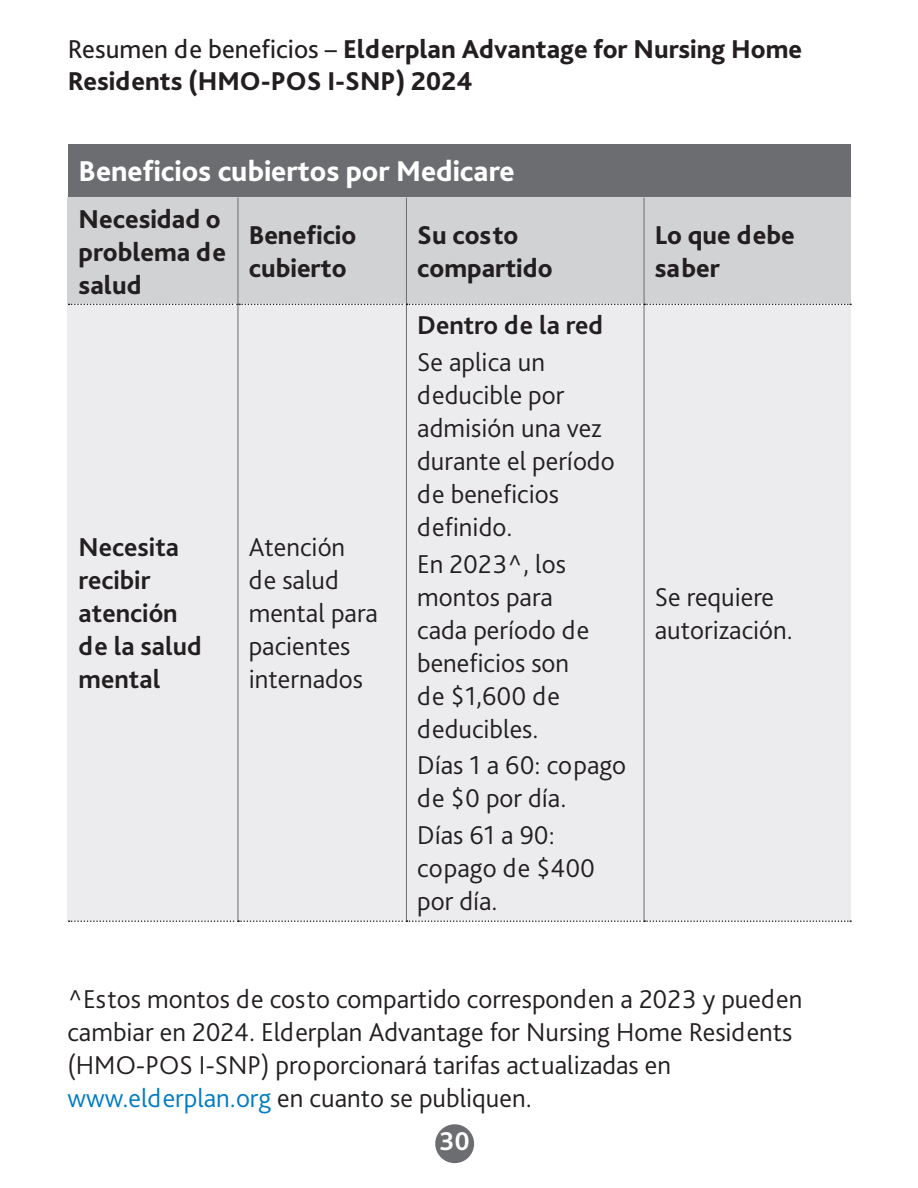
<style>
.page{position:relative;width:918px;height:1188px;background:#fff}
.page>*{position:absolute;margin:0;border:0;box-sizing:border-box;transform-origin:0 0}
.t1{font:800 30px "Bliss Pro";color:#fff}
.t2{font:300 27px/33px "Bliss Pro";color:#231f20}
.t3{font:800 27px/33px "Bliss Pro";color:#231f20}
.t4{font:700 27px/33px "Bliss Pro";color:#231f20}
.t5{font:700 27px "Bliss Pro";color:#fff}
.s1{font-weight:400}
.s2{color:#007cc2}
</style>
<div class="page">
<div style="left:68px;top:144px;width:783px;height:54px;background:#6c6d70"></div>
<div style="left:68px;top:198px;width:170px;height:106px;background:#d1d2d4"></div>
<div style="left:238px;top:198px;width:168px;height:106px;background:#d1d2d4"></div>
<div style="left:406px;top:198px;width:238px;height:106px;background:#d1d2d4"></div>
<div style="left:644px;top:198px;width:207px;height:106px;background:#d1d2d4"></div>
<div style="left:68px;top:304px;width:170px;height:617px;background:#ececee"></div>
<div style="left:238px;top:304px;width:168px;height:617px;background:#ececee"></div>
<div style="left:406px;top:304px;width:238px;height:617px;background:#ececee"></div>
<div style="left:644px;top:304px;width:207px;height:617px;background:#ececee"></div>
<hr style="left:238px;top:198px;width:1px;height:106px;background:#6c6d70">
<hr style="left:406px;top:198px;width:1px;height:106px;background:#6c6d70">
<hr style="left:644px;top:198px;width:1px;height:106px;background:#6c6d70">
<hr style="left:238px;top:304px;width:1px;height:616px;background:#6c6d70">
<hr style="left:406px;top:305px;width:1px;height:615px;background:#6c6d70">
<hr style="left:644px;top:305px;width:1px;height:615px;background:#6c6d70">
<svg style="left:69px;top:304px;width:782px;height:1px"></svg>
<div style="left:435px;top:1124px;width:39px;height:39px;background:#6c6d70;border-radius:50%"></div>
<svg style="left:69px;top:920px;width:782px;height:2px"></svg>
<p class="t3" style="left:68px;top:32px;width:736px;line-height:32.4px"><span class="s1">Resumen de beneficios –</span> Elderplan Advantage for Nursing Home<br>Residents (HMO‑POS I‑SNP) 2024</p>
<p class="t1" style="left:79px;top:153px;width:437px">Beneficios cubiertos por Medicare</p>
<p class="t3" style="left:79px;top:201px;width:149px">Necesidad o problema de salud</p>
<p class="t3" style="left:249px;top:218px;width:109px">Beneficio cubierto</p>
<p class="t3" style="left:417px;top:218px;width:137px">Su costo compartido</p>
<p class="t3" style="left:655px;top:218px;width:141px">Lo que debe saber</p>
<p class="t4" style="left:79px;top:530px;width:125px">Necesita recibir atención de la salud mental</p>
<p class="t2" style="left:249px;top:530px;width:131px">Atención de salud mental para pacientes internados</p>
<p class="t4" style="left:417px;top:308px;width:187px">Dentro de la red</p>
<p class="t2" style="left:417px;top:345px;width:199px">Se aplica un deducible por admisión una vez durante el período de beneficios definido.</p>
<p class="t2" style="left:417px;top:547px;width:174px">En 2023^, los montos para cada período de beneficios son de $1,600 de deducibles.</p>
<p class="t2" style="left:417px;top:748px;width:210px">Días 1 a 60: copago de $0 por día.</p>
<p class="t2" style="left:417px;top:818px;width:179px">Días 61 a 90: copago de $400 por día.</p>
<p class="t2" style="left:655px;top:580px;width:140px">Se requiere autorización.</p>
<p class="t2" style="left:68px;top:982px;width:736px">^Estos montos de costo compartido corresponden a 2023 y pueden cambiar en 2024. Elderplan Advantage for Nursing Home Residents (HMO-POS I-SNP) proporcionará tarifas actualizadas en <span class="s2">www.elderplan.org</span> en cuanto se publiquen.</p>
<p class="t5" style="left:439px;top:1125px;width:32px">30</p>
</div>
